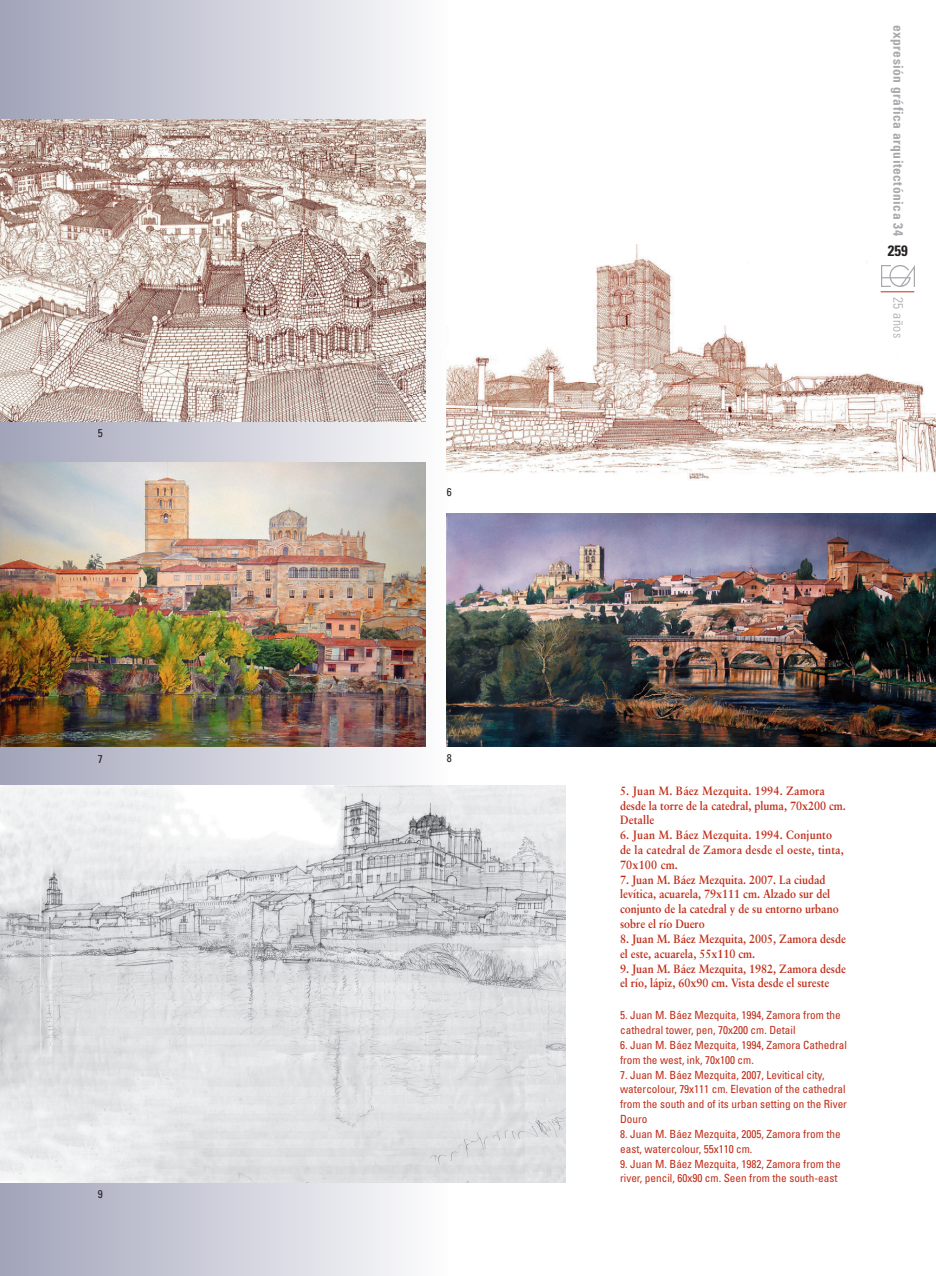
<style>
.page{position:relative;width:936px;height:1276px;background:#fff}
.page>*{position:absolute;margin:0;border:0;box-sizing:border-box;transform-origin:0 0}
.t1{font:700 condensed 15px "Univers";color:#231f20}
.t2{font:700 condensed 13.5px "Univers";letter-spacing:.035em;color:#a8a9ad}
.t3{font:300 condensed 13.5px "Univers";letter-spacing:.035em;color:#a8a9ad}
.t4{font:700 12px/14.9px "Sabon";color:#c02d19;scale:.9 1}
.t5{font:700 12px/14.9px "Sabon";letter-spacing:.02em;color:#c02d19;scale:.9 1}
.t6{font:condensed 11.25px/14.9px "Univers";color:#c02d19}
.t7{font:condensed 11.25px "Univers";color:#231f20}
</style>
<div class="page">
<div style="left:0;top:0;width:449px;height:1276px;background:linear-gradient(to right,#a2a4ba,#fdfefe)"></div>
<img style="left:0;top:119px;width:425px;height:302px">
<img style="left:0;top:462px;width:425px;height:285px">
<img style="left:446px;top:513px;width:489px;height:233px">
<img style="left:446px;top:244px;width:489px;height:236px">
<img style="left:0;top:785px;width:566px;height:397px">
<img style="left:880px;top:265px;width:34px;height:21px">
<hr style="left:880px;top:291px;width:34px;height:1px;background:#c02d19">
<p class="t7" style="left:98px;top:426px;width:6px">5</p>
<p class="t7" style="left:98px;top:751px;width:6px">7</p>
<p class="t7" style="left:98px;top:1187px;width:6px">9</p>
<p class="t7" style="left:446px;top:485px;width:6px">6</p>
<p class="t7" style="left:446px;top:751px;width:6px">8</p>
<p class="t2" style="left:906px;top:25px;width:213px;rotate:90deg">expresión gráfica arquitectónica 34</p>
<h1 class="t1" style="left:887px;top:242px;width:21px">259</h1>
<p class="t3" style="left:906px;top:297px;width:43px;rotate:90deg">25 años</p>
<p class="t4" style="left:620px;top:783px;width:252px">5. Juan M. Báez Mezquita. 1994. Zamora desde la torre de la catedral, pluma, 70x200 cm.<br>Detalle</p>
<p class="t5" style="left:620px;top:827px;width:250px">6. Juan M. Báez Mezquita. 1994. Conjunto de la catedral de Zamora desde el oeste, tinta,<br>70x100 cm.</p>
<p class="t4" style="left:620px;top:872px;width:244px">7. Juan M. Báez Mezquita. 2007. La ciudad levítica, acuarela, 79x111 cm. Alzado sur del conjunto de la catedral y de su entorno urbano sobre el río Duero</p>
<p class="t4" style="left:620px;top:931px;width:252px">8. Juan M. Báez Mezquita, 2005, Zamora desde el este, acuarela, 55x110 cm.</p>
<p class="t4" style="left:620px;top:960px;width:252px">9. Juan M. Báez Mezquita, 1982, Zamora desde el río, lápiz, 60x90 cm. Vista desde el sureste</p>
<p class="t6" style="left:620px;top:1007px;width:222px">5. Juan M. Báez Mezquita, 1994, Zamora from the cathedral tower, pen, 70x200 cm. Detail</p>
<p class="t6" style="left:620px;top:1037px;width:228px">6. Juan M. Báez Mezquita, 1994, Zamora Cathedral from the west, ink, 70x100 cm.</p>
<p class="t6" style="left:620px;top:1067px;width:228px">7. Juan M. Báez Mezquita, 2007, Levitical city, watercolour, 79x111 cm. Elevation of the cathedral from the south and of its urban setting on the River Douro</p>
<p class="t6" style="left:620px;top:1126px;width:222px">8. Juan M. Báez Mezquita, 2005, Zamora from the east, watercolour, 55x110 cm.</p>
<p class="t6" style="left:620px;top:1156px;width:222px">9. Juan M. Báez Mezquita, 1982, Zamora from the river, pencil, 60x90 cm. Seen from the south-east</p>
</div>
